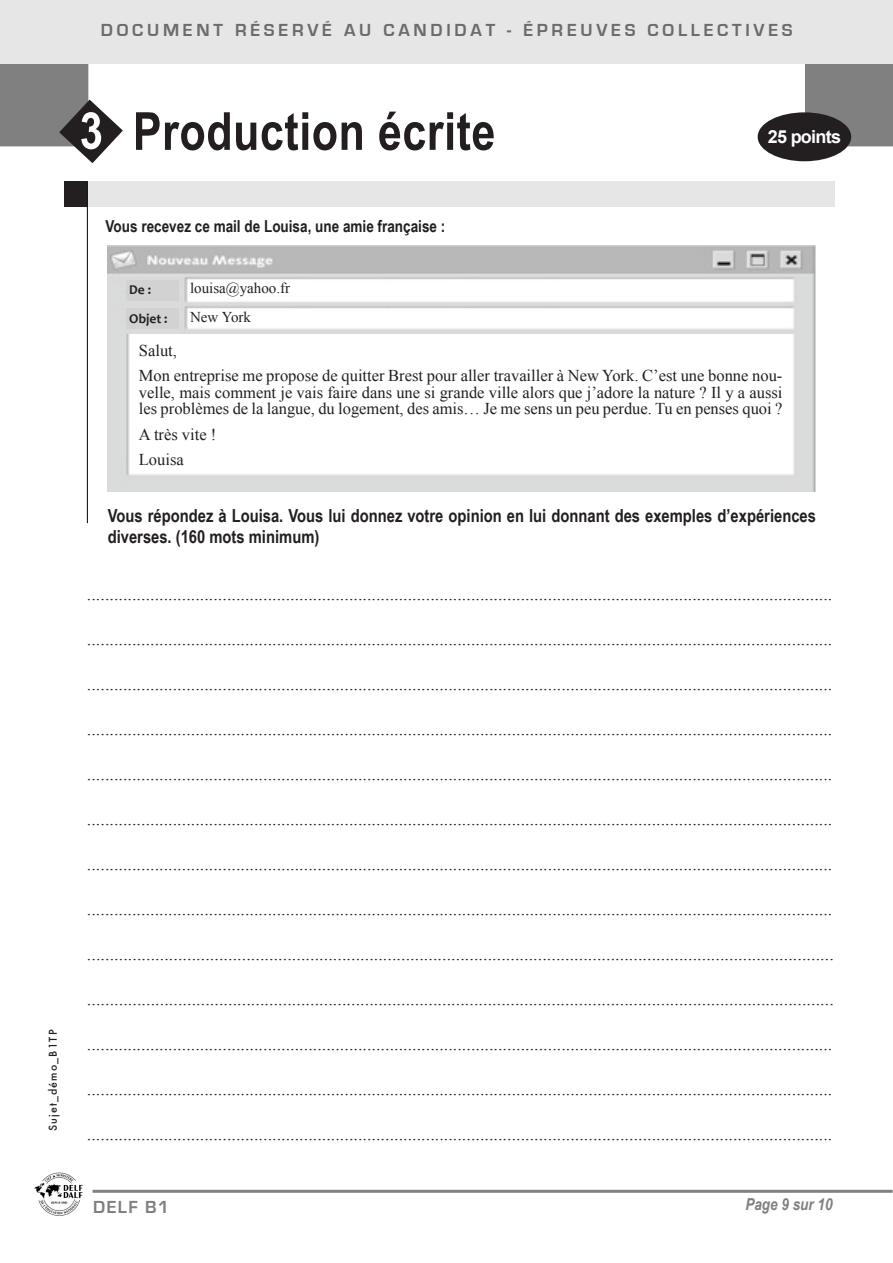
<style>
.page{position:relative;width:893px;height:1263px;background:#fff}
.page>*{position:absolute;margin:0;border:0;box-sizing:border-box;transform-origin:0 0}
.t1{font:700 52.5px "Arial Narrow";letter-spacing:.01em;color:#231f20}
.t2{font:700 51px "Arial Narrow";color:#fff}
.t3{font:18px "Times New Roman";color:#231f20}
.t4{font:700 18px/21px "Arial Narrow";color:#231f20}
.t5{font:700 18px "Eurostile";letter-spacing:.21em;color:#6b6b6e}
.t6{font:700 18px "Arial";letter-spacing:-.04em;color:#fff}
.t7{font:700 18px "Eurostile";letter-spacing:.08em;color:#808080}
.t8{font:16.5px/16.5px "Times New Roman";color:#231f20;text-align:justify}
.t9{font:700 16.5px "Arial Narrow";color:#231f20}
.t10{font:italic 700 16.5px "Arial Narrow";color:#808080}
.t11{font:15px "Times New Roman";color:#231f20}
.t12{font:700 13.5px "Candara";color:#231f20}
.t13{font:500 10.5px "Futura";letter-spacing:.11em;color:#231f20}
</style>
<div class="page">
<hr style="left:93px;top:1190px;width:800px;height:3px;background:#808080">
<img style="left:34px;top:1172px;width:48px;height:44px">
<div style="left:806px;top:64px;width:87px;height:82px;background:#808080"></div>
<div style="left:805px;top:63px;width:88px;height:83px;border:2px solid #808080"></div>
<div style="left:0;top:64px;width:88px;height:82px;background:#808080"></div>
<div style="left:0;top:63px;width:88px;height:83px;border:2px solid #808080"></div>
<div style="left:758px;top:113px;width:92px;height:48px;background:#231f20;border-radius:50%"></div>
<div style="left:758px;top:112px;width:93px;height:49px;border:2px solid #231f20;border-radius:50%"></div>
<div style="left:0;top:0;width:893px;height:63px;background:#e6e6e6"></div>
<svg style="left:59px;top:100px;width:64px;height:63px"></svg>
<div style="left:65px;top:181px;width:22px;height:26px;background:#231f20"></div>
<div style="left:87px;top:181px;width:747px;height:26px;background:#e6e6e6"></div>
<hr style="left:87px;top:181px;width:1px;height:342px;background:#000">
<img style="left:108px;top:246px;width:708px;height:30px">
<img style="left:108px;top:276px;width:708px;height:23px">
<img style="left:108px;top:299px;width:708px;height:75px">
<img style="left:108px;top:374px;width:708px;height:117px">
<div style="left:127px;top:309px;width:52px;height:20px;background:#d2d2d2"></div>
<div style="left:127px;top:280px;width:52px;height:21px;background:#d2d2d2"></div>
<p class="t5" style="left:98px;top:20px;width:693px">DOCUMENT RÉSERVÉ AU CANDIDAT - ÉPREUVES COLLECTIVES</p>
<p class="t5" style="left:101px;top:20px;width:693px">DOCUMENT RÉSERVÉ AU CANDIDAT - ÉPREUVES COLLECTIVES</p>
<p class="t2" style="left:80px;top:92px;width:25px">3</p>
<p class="t1" style="left:133px;top:92px;width:364px">Production écrite</p>
<p class="t6" style="left:768px;top:125px;width:75px">25 points</p>
<p class="t13" style="left:46px;top:1131px;width:103px;rotate:-90deg">Sujet_démo_B1TP</p>
<p class="t9" style="left:106px;top:214px;width:341px">Vous recevez ce mail de Louisa, une amie française :</p>
<p class="t12" style="left:129px;top:281px;width:23px">De :</p>
<p class="t12" style="left:129px;top:310px;width:40px">Objet :</p>
<p class="t11" style="left:190px;top:278px;width:102px">louisa@yahoo.fr</p>
<p class="t11" style="left:190px;top:307px;width:62px">New York</p>
<p class="t8" style="left:139px;top:341px;width:40px">Salut,</p>
<p class="t8" style="left:139px;top:367px;width:645px">Mon entreprise me propose de quitter Brest pour aller travailler à New York. C’est une bonne nou&shy;velle, mais comment je vais faire dans une si grande ville alors que j’adore la nature ? Il y a aussi les problèmes de la langue, du logement, des amis… Je me sens un peu perdue. Tu en penses quoi ?</p>
<p class="t8" style="left:139px;top:425px;width:79px">A très vite !</p>
<p class="t8" style="left:139px;top:451px;width:46px">Louisa</p>
<p class="t4" style="left:108px;top:505px;width:710px">Vous répondez à Louisa. Vous lui donnez votre opinion en lui donnant des exemples d’expériences diverses. (160 mots minimum)</p>
<p class="t3" style="left:87px;top:582px;width:747px">.....................................................................................................................................................................</p>
<p class="t3" style="left:87px;top:627px;width:747px">.....................................................................................................................................................................</p>
<p class="t3" style="left:87px;top:672px;width:747px">.....................................................................................................................................................................</p>
<p class="t3" style="left:87px;top:717px;width:747px">.....................................................................................................................................................................</p>
<p class="t3" style="left:87px;top:762px;width:747px">.....................................................................................................................................................................</p>
<p class="t3" style="left:87px;top:807px;width:747px">.....................................................................................................................................................................</p>
<p class="t3" style="left:87px;top:852px;width:747px">.....................................................................................................................................................................</p>
<p class="t3" style="left:87px;top:897px;width:747px">.....................................................................................................................................................................</p>
<p class="t3" style="left:87px;top:942px;width:748px">....................................................................................................................................................................</p>
<p class="t3" style="left:87px;top:987px;width:748px">....................................................................................................................................................................</p>
<p class="t3" style="left:87px;top:1032px;width:747px">.....................................................................................................................................................................</p>
<p class="t3" style="left:87px;top:1077px;width:747px">.....................................................................................................................................................................</p>
<p class="t3" style="left:87px;top:1122px;width:747px">.....................................................................................................................................................................</p>
<p class="t7" style="left:93px;top:1197px;width:78px">DELF B1</p>
<p class="t10" style="left:745px;top:1191px;width:89px">Page 9 sur 10</p>
</div>
